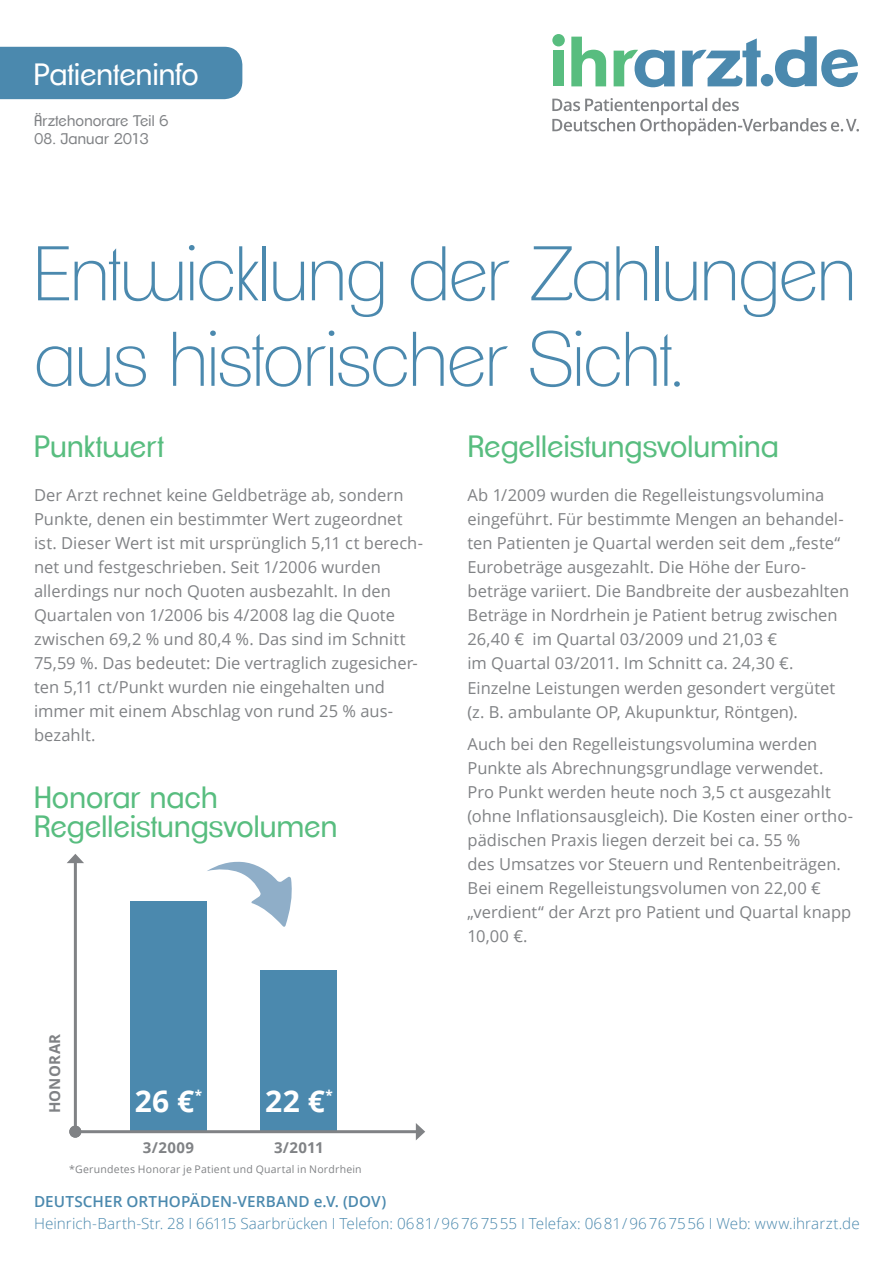
<style>
.page{position:relative;width:893px;height:1263px;background:#fff}
.page>*{position:absolute;margin:0;border:0;box-sizing:border-box;transform-origin:0 0}
.t1{font:200 75px/85.5px "Clemente P Dac";letter-spacing:-.005em;color:#4b89ae}
.t2{font:30px/28.5px "Clemente P Dag";letter-spacing:.005em;color:#58bd7f}
.t3{font:30px "Clemente P Dag";letter-spacing:.005em;color:#fff}
.t4{font:700 30px "Open Sans";color:#fff}
.t5{font:16.5px/24px "Open Sans";color:#808285}
.t6{font:300 15.3px "Open Sans";letter-spacing:.005em;color:#4b89ae}
.t7{font:600 15.3px "Open Sans";letter-spacing:.005em;color:#4b89ae}
.t8{font:15px "Clemente P Dag";letter-spacing:.015em;color:#808285}
.t9{font:700 15px "Open Sans";letter-spacing:.015em;color:#808285}
.t10{font:700 13.5px "Open Sans";color:#fff}
.t11{font:10.5px "Open Sans";letter-spacing:.02em;color:#808285}
</style>
<div class="page">
<div style="left:130px;top:901px;width:77px;height:231px;background:#4b89ae"></div>
<div style="left:261px;top:970px;width:76px;height:162px;background:#4b89ae"></div>
<svg style="left:207px;top:861px;width:85px;height:66px"></svg>
<div style="left:0;top:47px;width:242px;height:52px;background:#4b89ae"></div>
<div style="left:553px;top:51px;width:11px;height:35px;background:#58bd7f"></div>
<svg style="left:571px;top:37px;width:35px;height:49px"></svg>
<svg style="left:614px;top:50px;width:61px;height:37px"></svg>
<svg style="left:682px;top:38px;width:79px;height:48px"></svg>
<div style="left:552px;top:34px;width:13px;height:12px;background:#58bd7f;border-radius:50%"></div>
<div style="left:761px;top:74px;width:12px;height:12px;background:#4b89ae;border-radius:50%"></div>
<svg style="left:775px;top:36px;width:83px;height:51px"></svg>
<svg style="left:552px;top:98px;width:307px;height:37px"></svg>
<hr style="left:75px;top:1130px;width:343px;height:3px;background:#808285">
<svg style="left:69px;top:1126px;width:12px;height:12px"></svg>
<svg style="left:416px;top:1123px;width:9px;height:17px"></svg>
<hr style="left:74px;top:860px;width:3px;height:271px;background:#808285">
<div style="left:69px;top:1125px;width:12px;height:12px;background:#808285;border-radius:50%"></div>
<svg style="left:67px;top:854px;width:17px;height:9px"></svg>
<h2 class="t3" style="left:34px;top:57px;width:166px">Patienteninfo</h2>
<p class="t8" style="left:34px;top:112px;width:136px">Ärztehonorare Teil 6</p>
<p class="t8" style="left:34px;top:130px;width:117px">08. Januar 2013</p>
<h1 class="t1" style="left:34px;top:231px;width:824px">Entwicklung der Zahlungen aus historischer Sicht.</h1>
<h2 class="t2" style="left:34px;top:432px;width:131px">Punktwert</h2>
<h2 class="t2" style="left:468px;top:432px;width:312px">Regelleistungsvolumina</h2>
<p class="t5" style="left:34px;top:483px;width:390px">Der Arzt rechnet keine Geldbeträge ab, sondern Punkte, denen ein bestimmter Wert zugeordnet ist. Dieser Wert ist mit ursprünglich 5,11 ct berech&shy;net und festgeschrieben. Seit 1/2006 wurden allerdings nur noch Quoten ausbezahlt. In den Quartalen von 1/2006 bis 4/2008 lag die Quote zwischen 69,2 % und 80,4 %. Das sind im Schnitt 75,59 %. Das bedeutet: Die vertraglich zugesicher&shy;ten 5,11 ct/Punkt wurden nie eingehalten und immer mit einem Abschlag von rund 25 % aus&shy;bezahlt.</p>
<p class="t5" style="left:467px;top:483px;width:383px">Ab 1/2009 wurden die Regelleistungsvolumina eingeführt. Für bestimmte Mengen an behandel&shy;ten Patienten je Quartal werden seit dem „feste“ Eurobeträge ausgezahlt. Die Höhe der Euro&shy;beträge variiert. Die Bandbreite der ausbezahlten Beträge in Nordrhein je Patient betrug zwischen 26,40 € im Quartal 03/2009 und 21,03 €<br>im Quartal 03/2011. Im Schnitt ca. 24,30 €.<br>Einzelne Leistungen werden gesondert vergütet (z. B. ambulante OP, Akupunktur, Röntgen).</p>
<p class="t5" style="left:467px;top:732px;width:387px">Auch bei den Regelleistungsvolumina werden Punkte als Abrechnungsgrundlage verwendet.<br>Pro Punkt werden heute noch 3,5 ct ausgezahlt (ohne Inflationsausgleich). Die Kosten einer ortho&shy;pädischen Praxis liegen derzeit bei ca. 55 %<br>des Umsatzes vor Steuern und Rentenbeiträgen.<br>Bei einem Regelleistungsvolumen von 22,00 € „verdient“ der Arzt pro Patient und Quartal knapp 10,00 €.</p>
<h2 class="t2" style="left:34px;top:783px;width:305px">Honorar nach<br>Regelleistungsvolumen</h2>
<p class="t9" style="left:44px;top:1113px;width:81px;rotate:-90deg">Honorar</p>
<h2 class="t4" style="left:135px;top:1080px;width:61px">26 €</h2>
<p class="t10" style="left:195px;top:1086px;width:9px">*</p>
<p class="t9" style="left:143px;top:1137px;width:53px">3/2009</p>
<p class="t9" style="left:274px;top:1137px;width:51px">3/2011</p>
<h2 class="t4" style="left:265px;top:1080px;width:61px">22 €</h2>
<p class="t10" style="left:326px;top:1086px;width:9px">*</p>
<p class="t11" style="left:69px;top:1162px;width:294px">*Gerundetes Honorar je Patient und Quartal in Nordrhein</p>
<p class="t7" style="left:34px;top:1191px;width:354px">DEUTSCHER ORTHOPÄDEN-VERBAND e.V. (DOV)</p>
<p class="t6" style="left:34px;top:1213px;width:827px">Heinrich-Barth-Str. 28 I 66115 Saarbrücken I Telefon: 0681/ 96 76 7555 I Telefax: 0681/ 96 76 7556 I Web: www.ihrarzt.de</p>
</div>
